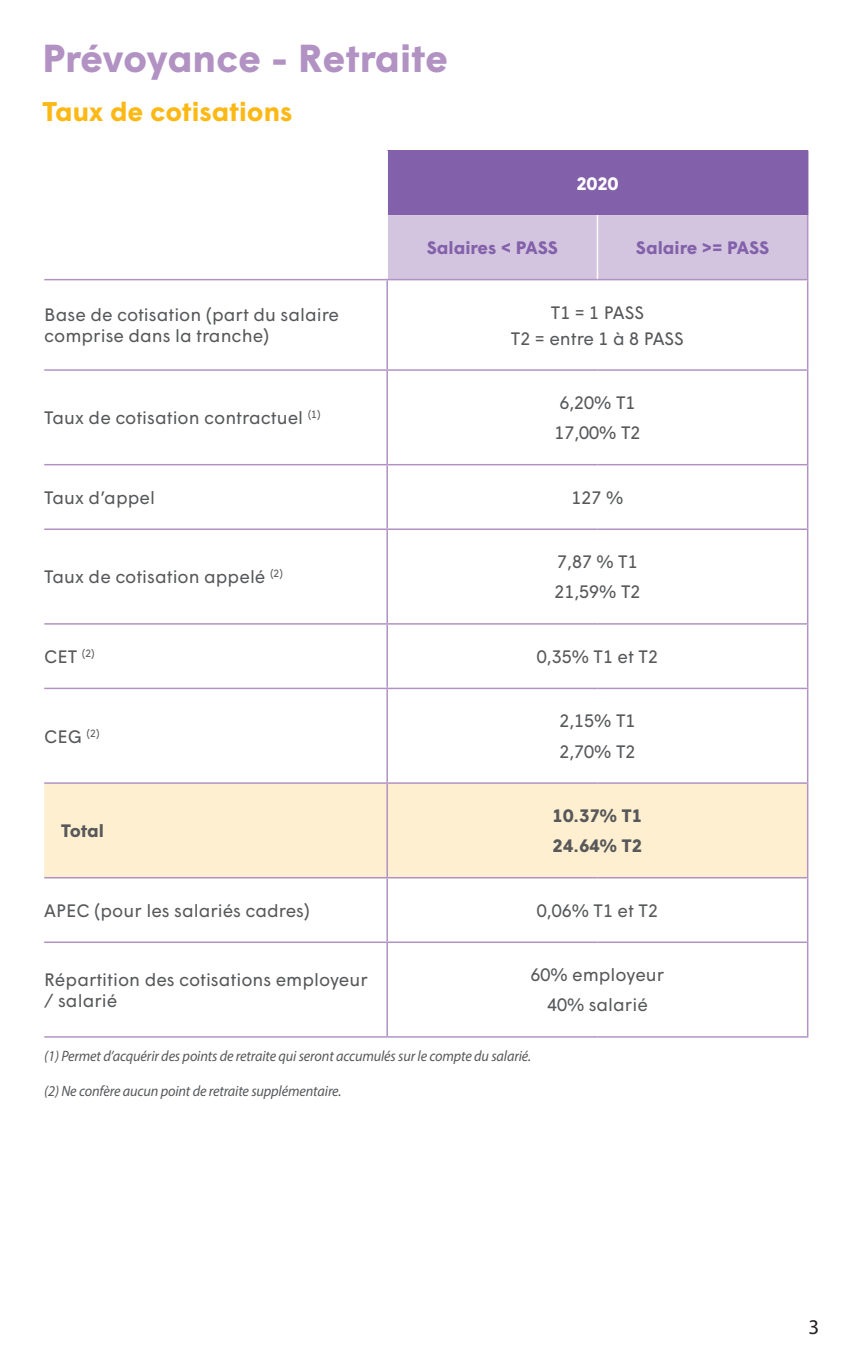
<style>
.page{position:relative;width:851px;height:1361px;background:#fff}
.page>*{position:absolute;margin:0;border:0;box-sizing:border-box;transform-origin:0 0}
.t1{font:700 39px "Wigrum";letter-spacing:-.01em;color:#b192c3}
.t2{font:700 27px "Wigrum";color:#fcb814}
.t3{font:21px "Myriad Pro";color:#231f20}
.t4{font:18px/21.6px "Wigrum";color:#57585a}
.t5{font:700 18px "Wigrum";color:#8361aa}
.t6{font:700 18px "Wigrum";color:#57585a}
.t7{font:700 18px "Wigrum";color:#fff}
.t8{font:italic 15px "Myriad Pro";letter-spacing:-.01em;color:#57585a;scale:.95 1}
</style>
<div class="page">
<div style="left:387px;top:151px;width:420px;height:64px;background:#8361aa"></div>
<div style="left:388px;top:215px;width:418px;height:64px;background:#d3c4df"></div>
<div style="left:44px;top:784px;width:762px;height:93px;background:#feefd0"></div>
<hr style="left:386px;top:151px;width:2px;height:64px;background:#fff">
<hr style="left:596px;top:215px;width:2px;height:64px;background:#fff">
<hr style="left:806px;top:151px;width:2px;height:64px;background:#8361aa">
<hr style="left:806px;top:215px;width:2px;height:64px;background:#b192c3">
<hr style="left:44px;top:279px;width:343px;height:1px;background:#b192c3">
<hr style="left:44px;top:369px;width:343px;height:2px;background:#b192c3">
<hr style="left:44px;top:464px;width:343px;height:1px;background:#b192c3">
<hr style="left:44px;top:528px;width:343px;height:2px;background:#b192c3">
<hr style="left:44px;top:623px;width:343px;height:1px;background:#b192c3">
<hr style="left:44px;top:687px;width:343px;height:2px;background:#b192c3">
<hr style="left:387px;top:279px;width:210px;height:1px;background:#b192c3">
<hr style="left:597px;top:279px;width:211px;height:1px;background:#b192c3">
<hr style="left:386px;top:280px;width:2px;height:89px;background:#b192c3">
<hr style="left:806px;top:280px;width:2px;height:89px;background:#b192c3">
<hr style="left:386px;top:371px;width:2px;height:93px;background:#b192c3">
<hr style="left:806px;top:371px;width:2px;height:93px;background:#b192c3">
<hr style="left:386px;top:465px;width:2px;height:63px;background:#b192c3">
<hr style="left:806px;top:465px;width:2px;height:63px;background:#b192c3">
<hr style="left:386px;top:530px;width:2px;height:93px;background:#b192c3">
<hr style="left:806px;top:530px;width:2px;height:93px;background:#b192c3">
<hr style="left:386px;top:624px;width:2px;height:63px;background:#b192c3">
<hr style="left:806px;top:624px;width:2px;height:63px;background:#b192c3">
<hr style="left:386px;top:689px;width:2px;height:93px;background:#b192c3">
<hr style="left:806px;top:689px;width:2px;height:93px;background:#b192c3">
<hr style="left:387px;top:369px;width:210px;height:2px;background:#b192c3">
<hr style="left:597px;top:369px;width:211px;height:2px;background:#b192c3">
<hr style="left:387px;top:464px;width:210px;height:1px;background:#b192c3">
<hr style="left:597px;top:464px;width:211px;height:1px;background:#b192c3">
<hr style="left:387px;top:528px;width:210px;height:2px;background:#b192c3">
<hr style="left:597px;top:528px;width:211px;height:2px;background:#b192c3">
<hr style="left:387px;top:623px;width:210px;height:1px;background:#b192c3">
<hr style="left:597px;top:623px;width:211px;height:1px;background:#b192c3">
<hr style="left:387px;top:687px;width:210px;height:2px;background:#b192c3">
<hr style="left:597px;top:687px;width:211px;height:2px;background:#b192c3">
<hr style="left:44px;top:782px;width:343px;height:2px;background:#b192c3">
<hr style="left:387px;top:782px;width:210px;height:2px;background:#b192c3">
<hr style="left:597px;top:782px;width:211px;height:2px;background:#b192c3">
<hr style="left:386px;top:784px;width:2px;height:93px;background:#b192c3">
<hr style="left:806px;top:784px;width:2px;height:93px;background:#b192c3">
<hr style="left:44px;top:877px;width:343px;height:1px;background:#b192c3">
<hr style="left:44px;top:941px;width:343px;height:2px;background:#b192c3">
<hr style="left:44px;top:1036px;width:343px;height:1px;background:#b192c3">
<hr style="left:387px;top:877px;width:210px;height:1px;background:#b192c3">
<hr style="left:597px;top:877px;width:211px;height:1px;background:#b192c3">
<hr style="left:386px;top:878px;width:2px;height:63px;background:#b192c3">
<hr style="left:806px;top:878px;width:2px;height:63px;background:#b192c3">
<hr style="left:386px;top:943px;width:2px;height:93px;background:#b192c3">
<hr style="left:806px;top:943px;width:2px;height:93px;background:#b192c3">
<hr style="left:387px;top:941px;width:210px;height:2px;background:#b192c3">
<hr style="left:597px;top:941px;width:211px;height:2px;background:#b192c3">
<hr style="left:387px;top:1036px;width:210px;height:1px;background:#b192c3">
<hr style="left:597px;top:1036px;width:211px;height:1px;background:#b192c3">
<p class="t1" style="left:43px;top:28px;width:407px">Prévoyance - Retraite</p>
<p class="t2" style="left:43px;top:91px;width:251px">Taux de cotisations</p>
<p class="t7" style="left:576px;top:170px;width:43px">2020</p>
<p class="t5" style="left:426px;top:234px;width:133px">Salaires &lt; PASS</p>
<p class="t5" style="left:635px;top:234px;width:135px">Salaire &gt;= PASS</p>
<p class="t4" style="left:44px;top:302px;width:296px">Base de cotisation (part du salaire comprise dans la tranche)</p>
<p class="t4" style="left:550px;top:300px;width:95px">T1 = 1 PASS</p>
<p class="t4" style="left:511px;top:326px;width:174px">T2 = entre 1 à 8 PASS</p>
<p class="t4" style="left:44px;top:406px;width:278px">Taux de cotisation contractuel <sup>(1)</sup></p>
<p class="t4" style="left:559px;top:390px;width:78px">6,20% T1</p>
<p class="t4" style="left:554px;top:421px;width:88px">17,00% T2</p>
<p class="t4" style="left:44px;top:485px;width:112px">Taux d’appel</p>
<p class="t4" style="left:571px;top:485px;width:53px">127 %</p>
<p class="t4" style="left:44px;top:565px;width:240px">Taux de cotisation appelé <sup>(2)</sup></p>
<p class="t4" style="left:557px;top:550px;width:82px">7,87 % T1</p>
<p class="t4" style="left:554px;top:580px;width:88px">21,59% T2</p>
<p class="t4" style="left:44px;top:644px;width:52px">CET <sup>(2)</sup></p>
<p class="t4" style="left:537px;top:644px;width:123px">0,35% T1 et T2</p>
<p class="t4" style="left:44px;top:724px;width:57px">CEG <sup>(2)</sup></p>
<p class="t6" style="left:61px;top:817px;width:44px">Total</p>
<p class="t4" style="left:559px;top:709px;width:78px">2,15% T1</p>
<p class="t4" style="left:559px;top:739px;width:78px">2,70% T2</p>
<p class="t6" style="left:552px;top:802px;width:91px">10.37% T1</p>
<p class="t6" style="left:552px;top:832px;width:91px">24.64% T2</p>
<p class="t4" style="left:44px;top:898px;width:267px">APEC (pour les salariés cadres)</p>
<p class="t4" style="left:537px;top:898px;width:123px">0,06% T1 et T2</p>
<p class="t4" style="left:44px;top:967px;width:325px">Répartition des cotisations employeur / salarié</p>
<p class="t4" style="left:530px;top:963px;width:135px">60% employeur</p>
<p class="t4" style="left:547px;top:993px;width:102px">40% salarié</p>
<p class="t8" style="left:44px;top:1046px;width:514px">(1) Permet d’acquérir des points de retraite qui seront accumulés sur le compte du salarié.</p>
<p class="t8" style="left:44px;top:1081px;width:314px">(2) Ne confère aucun point de retraite supplémentaire.</p>
<p class="t3" style="left:808px;top:1314px;width:12px">3</p>
</div>
